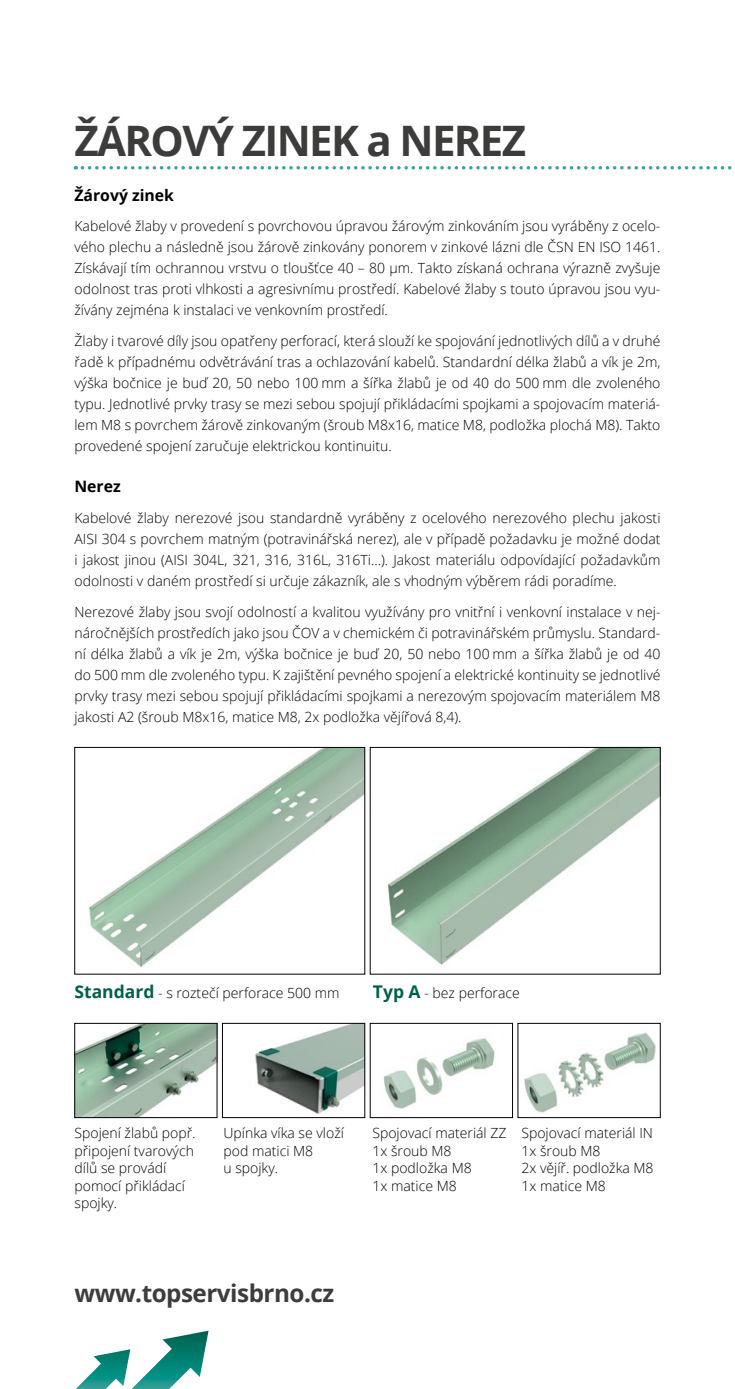
<style>
.page{position:relative;width:735px;height:1389px;background:#fff}
.page>*{position:absolute;margin:0;border:0;box-sizing:border-box;transform-origin:0 0}
.t1{font:700 42px "Open Sans";letter-spacing:-.04em;color:#3c3c3b}
.t2{font:700 24.15px "Open Sans";letter-spacing:-.02em;color:#3c3c3b}
.t3{font:700 15.75px "Open Sans";color:#000}
.t4{font:300 14px/21px "Open Sans";color:#000}
.s1{font-weight:700;font-size:17.5px;color:#00604d}
</style>
<div class="page">
<svg style="left:76px;top:1331px;width:132px;height:58px"></svg>
<svg style="left:82px;top:166px;width:650px;height:4px"></svg>
<img style="left:88px;top:749px;width:275px;height:218px">
<div style="left:74px;top:747px;width:291px;height:227px;border:1px solid #000"></div>
<img style="left:387px;top:749px;width:271px;height:216px">
<img style="left:76px;top:1025px;width:139px;height:91px">
<div style="left:74px;top:1023px;width:143px;height:95px;border:1px solid #000"></div>
<img style="left:255px;top:1025px;width:108px;height:89px">
<div style="left:222px;top:1023px;width:143px;height:95px;border:1px solid #000"></div>
<img style="left:383px;top:1038px;width:112px;height:71px">
<div style="left:370px;top:1023px;width:142px;height:95px;border:1px solid #000"></div>
<img style="left:524px;top:1032px;width:132px;height:81px">
<div style="left:517px;top:1023px;width:143px;height:95px;border:1px solid #000"></div>
<h1 class="t1" style="left:74px;top:111px;width:453px">ŽÁROVÝ ZINEK a NEREZ</h1>
<p class="t3" style="left:74px;top:184px;width:101px">Žárový zinek</p>
<p class="t4" style="left:74px;top:216px;width:587px;text-align:justify">Kabelové žlaby v provedení s povrchovou úpravou žárovým zinkováním jsou vyráběny z ocelo&shy;vého plechu a následně jsou žárově zinkovány ponorem v zinkové lázni dle ČSN EN ISO 1461.<br>Získávají tím ochrannou vrstvu o tloušťce 40 – 80 μm. Takto získaná ochrana výrazně zvyšuje odolnost tras proti vlhkosti a agresivnímu prostředí. Kabelové žlaby s touto úpravou jsou vyu&shy;žívány zejména k instalaci ve venkovním prostředí.</p>
<p class="t4" style="left:74px;top:330px;width:587px;text-align:justify">Žlaby i tvarové díly jsou opatřeny perforací, která slouží ke spojování jednotlivých dílů a v druhé řadě k případnému odvětrávání tras a ochlazování kabelů. Standardní délka žlabů a vík je 2m, výška bočnice je buď 20, 50 nebo 100 mm a šířka žlabů je od 40 do 500 mm dle zvoleného typu. Jednotlivé prvky trasy se mezi sebou spojují přikládacími spojkami a spojovacím materiá&shy;lem M8 s povrchem žárově zinkovaným (šroub M8x16, matice M8, podložka plochá M8). Takto provedené spojení zaručuje elektrickou kontinuitu.</p>
<p class="t3" style="left:74px;top:475px;width:48px">Nerez</p>
<p class="t4" style="left:74px;top:507px;width:587px;text-align:justify">Kabelové žlaby nerezové jsou standardně vyráběny z ocelového nerezového plechu jakosti AISI 304 s povrchem matným (potravinářská nerez), ale v případě požadavku je možné dodat i jakost jinou (AISI 304L, 321, 316, 316L, 316Ti…). Jakost materiálu odpovídající požadavkům odolnosti v daném prostředí si určuje zákazník, ale s vhodným výběrem rádi poradíme.</p>
<p class="t4" style="left:74px;top:601px;width:587px;text-align:justify">Nerezové žlaby jsou svojí odolností a kvalitou využívány pro vnitřní i venkovní instalace v nej&shy;náročnějších prostředích jako jsou ČOV a v chemickém či potravinářském průmyslu. Standard&shy;ní délka žlabů a vík je 2m, výška bočnice je buď 20, 50 nebo 100 mm a šířka žlabů je od 40 do 500 mm dle zvoleného typu. K zajištění pevného spojení a elektrické kontinuity se jednotlivé prvky trasy mezi sebou spojují přikládacími spojkami a nerezovým spojovacím materiálem M8 jakosti A2 (šroub M8x16, matice M8, 2x podložka vějířová 8,4).</p>
<p class="t4" style="left:74px;top:982px;width:266px"><span class="s1">Standard</span> - s roztečí perforace 500 mm</p>
<p class="t4" style="left:372px;top:982px;width:148px"><span class="s1">Typ A</span> - bez perforace</p>
<p class="t4" style="left:74px;top:1124px;width:122px;line-height:17.5px">Spojení žlabů popř. připojení tvarových dílů se provádí pomocí přikládací spojky.</p>
<p class="t4" style="left:223px;top:1124px;width:122px;line-height:17.5px">Upínka víka se vloží pod matici M8<br>u spojky.</p>
<p class="t4" style="left:372px;top:1124px;width:135px;line-height:17.5px">Spojovací materiál ZZ<br>1x šroub M8<br>1x podložka M8<br>1x matice M8</p>
<p class="t4" style="left:521px;top:1124px;width:134px;line-height:17.5px">Spojovací materiál IN<br>1x šroub M8<br>2x vějíř. podložka M8<br>1x matice M8</p>
<h2 class="t2" style="left:74px;top:1277px;width:261px">www.topservisbrno.cz</h2>
</div>
